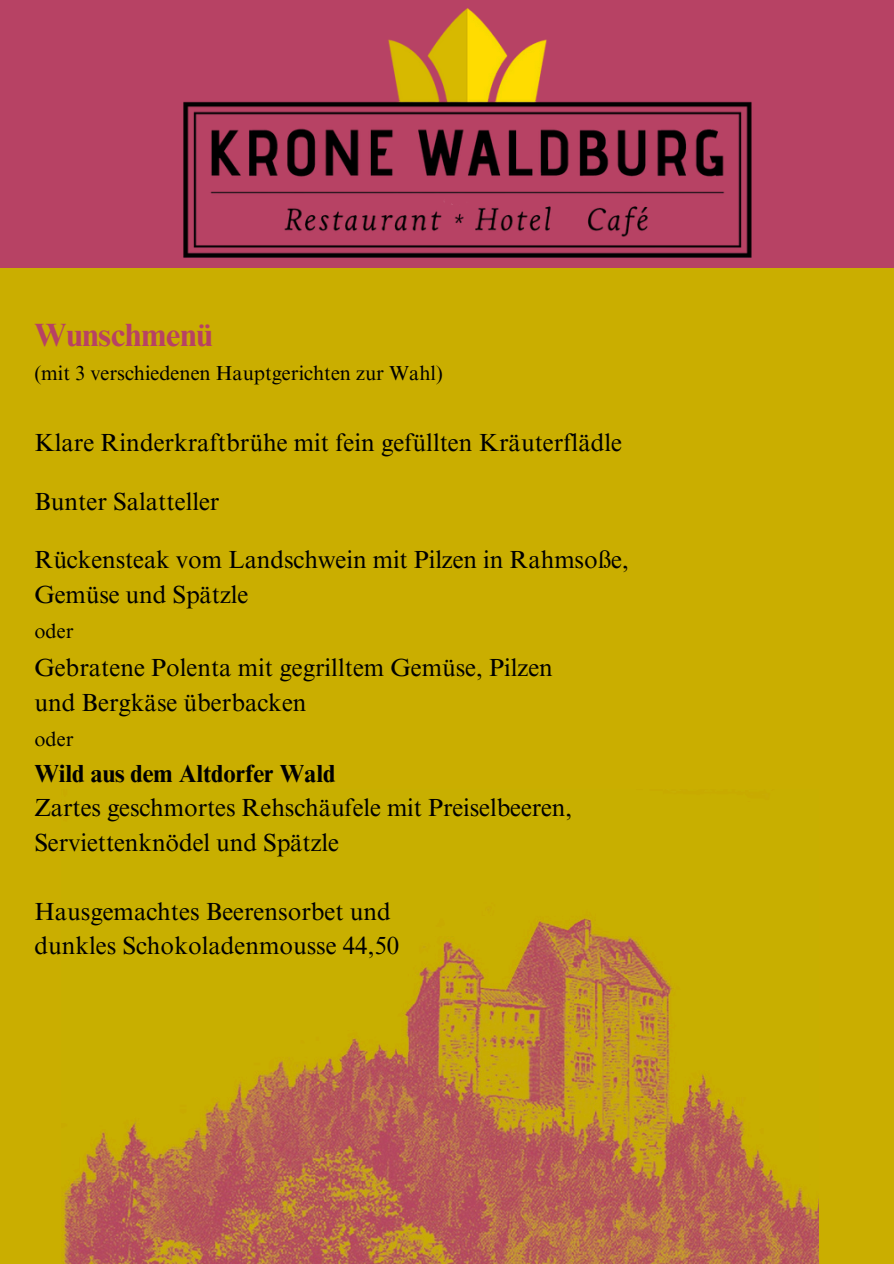
<style>
.page{position:relative;width:894px;height:1264px;background:#fff}
.page>*{position:absolute;margin:0;border:0;box-sizing:border-box;transform-origin:0 0}
.t1{font:700 32.25px "Times NRMT Pro";color:#b74264}
.t2{font:24.75px/34.5px "Times NRMT Pro";color:#000}
.t3{font:20.25px "Times NRMT Pro";color:#000}
.s1{font-weight:700}
</style>
<div class="page">
<div style="left:0;top:0;width:893px;height:1263px;background:#caae00"></div>
<img style="left:63px;top:918px;width:754px;height:345px">
<img style="left:0;top:0;width:893px;height:268px">
<svg style="left:444px;top:196px;width:22px;height:13px"></svg>
<p class="t1" style="left:34px;top:322px;width:180px">Wunschmenü</p>
<p class="t3" style="left:34px;top:365px;width:410px">(mit 3 verschiedenen Hauptgerichten zur Wahl)</p>
<p class="t2" style="left:34px;top:428px;width:589px">Klare Rinderkraftbrühe mit fein gefüllten Kräuterflädle</p>
<p class="t2" style="left:34px;top:487px;width:186px">Bunter Salatteller</p>
<p class="t2" style="left:34px;top:546px;width:595px">Rückensteak vom Landschwein mit Pilzen in Rahmsoße,<br>Gemüse und Spätzle</p>
<h1 class="t3" style="left:34px;top:624px;width:41px">oder</h1>
<h1 class="t2" style="left:34px;top:653px;width:520px">Gebratene Polenta mit gegrilltem Gemüse, Pilzen und Bergkäse überbacken</h1>
<h1 class="t3" style="left:34px;top:731px;width:41px">oder</h1>
<p class="t2" style="left:34px;top:759px;width:539px"><span class="s1">Wild aus dem Altdorfer Wald<br></span>Zartes geschmortes Rehschäufele mit Preiselbeeren,<br>Serviettenknödel und Spätzle</p>
<h1 class="t2" style="left:34px;top:897px;width:366px">Hausgemachtes Beerensorbet und dunkles Schokoladenmousse 44,50</h1>
</div>
